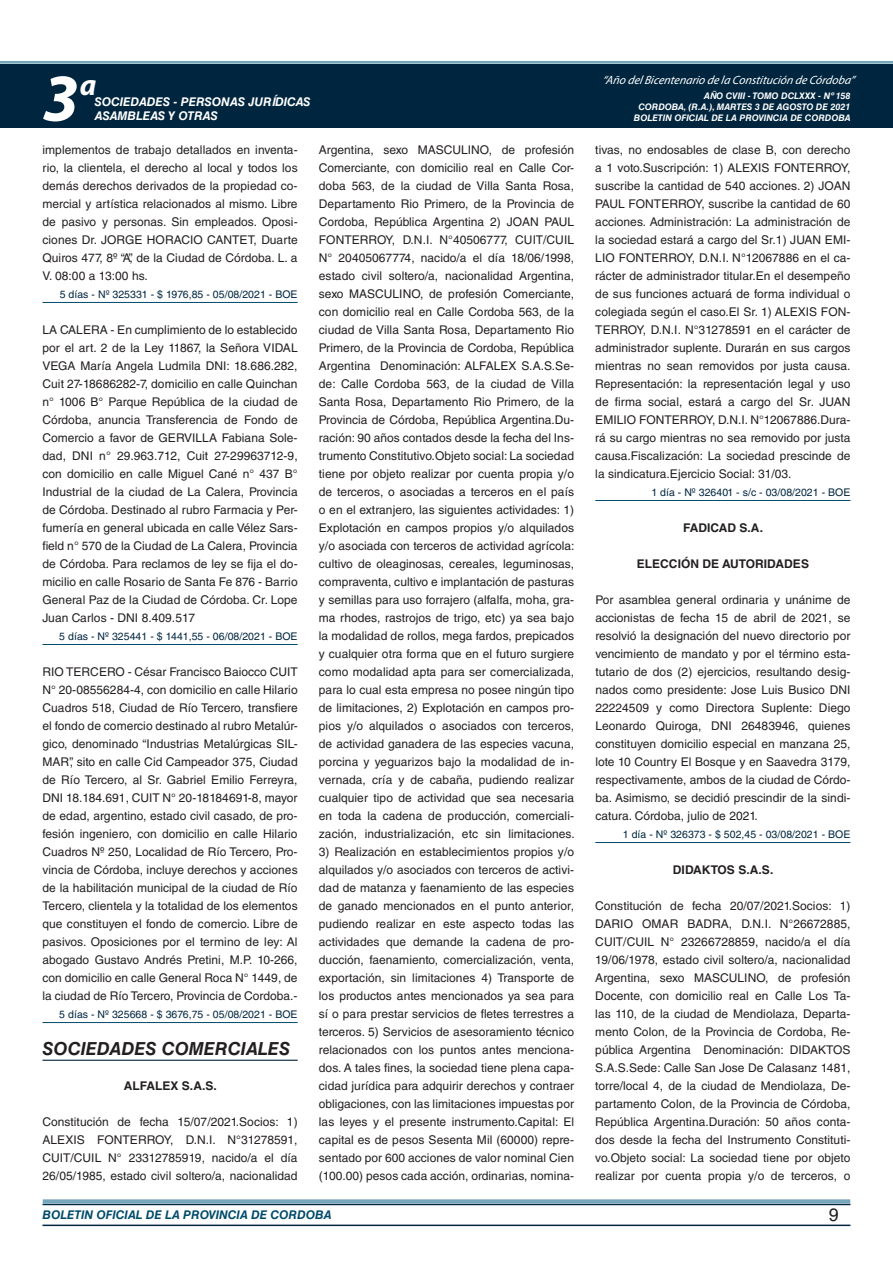
<style>
.page{position:relative;width:893px;height:1263px;background:#fff}
.page>*{position:absolute;margin:0;border:0;box-sizing:border-box;transform-origin:0 0}
.t1{font:italic 700 67.5px "Myriad Pro";color:#fff}
.t2{font:italic 700 30px "Myriad Pro";color:#fff}
.t3{font:italic 700 18px "Helvetica LT Std";letter-spacing:.005em;color:#231f20}
.t4{font:18px "Helvetica LT Std";color:#231f20}
.t5{font:12px/18px "Helvetica LT Std";letter-spacing:.005em;color:#231f20;text-align:justify}
.t6{font:700 12px "Helvetica LT Std";letter-spacing:.005em;color:#231f20}
.t7{font:italic 12px "Myriad Pro";color:#fff}
.t8{font:italic 700 12px "Helvetica LT Std";color:#fff}
.t9{font:italic 700 12px "Helvetica LT Std";color:#004b6c}
.t10{font:10.5px "Helvetica LT Std";letter-spacing:.005em;color:#00263f}
.t11{font:italic 700 9px/10.8px "Helvetica LT Std";color:#fff;text-align:right}
</style>
<div class="page">
<div style="left:0;top:61px;width:893px;height:6px;background:#fff;opacity:.75"></div>
<div style="left:0;top:64px;width:893px;height:64px;background:#00263f"></div>
<hr style="left:43px;top:1224px;width:807px;height:2px;background:#00263f">
<div style="left:42px;top:1198px;width:809px;height:8px;background:#fff;opacity:.75"></div>
<hr style="left:43px;top:302px;width:255px;height:1px;background:#004b6c">
<hr style="left:43px;top:644px;width:255px;height:1px;background:#004b6c">
<hr style="left:43px;top:1022px;width:255px;height:1px;background:#004b6c">
<hr style="left:43px;top:1060px;width:255px;height:1px;background:#00263f">
<hr style="left:595px;top:500px;width:255px;height:1px;background:#004b6c">
<hr style="left:595px;top:842px;width:255px;height:1px;background:#004b6c">
<h1 class="t1" style="left:43px;top:54px;width:38px">3</h1>
<h2 class="t2" style="left:80px;top:66px;width:18px">a</h2>
<p class="t8" style="left:95px;top:94px;width:217px">SOCIEDADES - PERSONAS JURÍDICAS</p>
<p class="t8" style="left:95px;top:109px;width:125px">ASAMBLEAS Y OTRAS</p>
<p class="t7" style="left:603px;top:72px;width:254px">“Año delBicentenario de la Constitución de Córdoba”</p>
<p class="t11" style="left:634px;top:91px;width:218px">AÑO CVIII - TOMO DCLXXX - Nº 158<br>CORDOBA, (R.A.), MARTES 3 DE AGOSTO DE 2021<br>BOLETIN OFICIAL DE LA PROVINCIA DE CORDOBA</p>
<p class="t5" style="left:43px;top:141px;width:257px">implementos de trabajo detallados en inventa&shy;rio, la clientela, el derecho al local y todos los demás derechos derivados de la propiedad co&shy;mercial y artística relacionados al mismo. Libre de pasivo y personas. Sin empleados. Oposi&shy;ciones Dr. JORGE HORACIO CANTET, Duarte Quiros 477, 8º “A”, de la Ciudad de Córdoba. L. a V. 08:00 a 13:00 hs.</p>
<p class="t10" style="left:60px;top:288px;width:239px">5 días - Nº 325331 - $ 1976,85 - 05/08/2021 - BOE</p>
<p class="t5" style="left:43px;top:321px;width:257px">LA CALERA - En cumplimiento de lo establecido por el art. 2 de la Ley 11867, la Señora VIDAL VEGA María Angela Ludmila DNI: 18.686.282, Cuit 27-18686282-7, domicilio en calle Quinchan n° 1006 B° Parque República de la ciudad de Córdoba, anuncia Transferencia de Fondo de Comercio a favor de GERVILLA Fabiana Sole&shy;dad, DNI n° 29.963.712, Cuit 27-29963712-9, con domicilio en calle Miguel Cané n° 437 B° Industrial de la ciudad de La Calera, Provincia de Córdoba. Destinado al rubro Farmacia y Per&shy;fumería en general ubicada en calle Vélez Sars&shy;field n° 570 de la Ciudad de La Calera, Provincia de Córdoba. Para reclamos de ley se fija el do&shy;micilio en calle Rosario de Santa Fe 876 - Barrio General Paz de la Ciudad de Córdoba. Cr. Lope Juan Carlos - DNI 8.409.517</p>
<p class="t10" style="left:59px;top:630px;width:240px">5 días - Nº 325441 - $ 1441,55 - 06/08/2021 - BOE</p>
<p class="t5" style="left:43px;top:663px;width:257px">RIO TERCERO - César Francisco Baiocco CUIT N° 20-08556284-4, con domicilio en calle Hilario Cuadros 518, Ciudad de Río Tercero, transfiere el fondo de comercio destinado al rubro Metalúr&shy;gico, denominado “Industrias Metalúrgicas SIL-MAR”, sito en calle Cid Campeador 375, Ciudad de Río Tercero, al Sr. Gabriel Emilio Ferreyra, DNI 18.184.691, CUIT N° 20-18184691-8, mayor de edad, argentino, estado civil casado, de pro&shy;fesión ingeniero, con domicilio en calle Hilario Cuadros Nº 250, Localidad de Río Tercero, Pro&shy;vincia de Córdoba, incluye derechos y acciones de la habilitación municipal de la ciudad de Río Tercero, clientela y la totalidad de los elementos que constituyen el fondo de comercio. Libre de pasivos. Oposiciones por el termino de ley: Al abogado Gustavo Andrés Pretini, M.P. 10-266, con domicilio en calle General Roca N° 1449, de la ciudad de Río Tercero, Provincia de Cordoba.-</p>
<p class="t10" style="left:59px;top:1008px;width:240px">5 días - Nº 325668 - $ 3676,75 - 05/08/2021 - BOE</p>
<h3 class="t3" style="left:43px;top:1038px;width:249px">SOCIEDADES COMERCIALES</h3>
<p class="t6" style="left:124px;top:1078px;width:95px">ALFALEX S.A.S.</p>
<p class="t5" style="left:43px;top:1113px;width:257px">Constitución de fecha 15/07/2021.Socios: 1)<br>ALEXIS FONTERROY, D.N.I. N°31278591, CUIT/CUIL N° 23312785919, nacido/a el día 26/05/1985, estado civil soltero/a, nacionalidad</p>
<p class="t5" style="left:319px;top:141px;width:257px">Argentina, sexo MASCULINO, de profesión Comerciante, con domicilio real en Calle Cor&shy;doba 563, de la ciudad de Villa Santa Rosa, Departamento Rio Primero, de la Provincia de Cordoba, República Argentina 2) JOAN PAUL FONTERROY, D.N.I. N°40506777, CUIT/CUIL N° 20405067774, nacido/a el día 18/06/1998, estado civil soltero/a, nacionalidad Argentina, sexo MASCULINO, de profesión Comerciante, con domicilio real en Calle Cordoba 563, de la ciudad de Villa Santa Rosa, Departamento Rio Primero, de la Provincia de Cordoba, República Argentina Denominación: ALFALEX S.A.S.Se&shy;de: Calle Cordoba 563, de la ciudad de Villa Santa Rosa, Departamento Rio Primero, de la Provincia de Córdoba, República Argentina.Du&shy;ración: 90 años contados desde la fecha del Ins&shy;trumento Constitutivo.Objeto social: La sociedad tiene por objeto realizar por cuenta propia y/o de terceros, o asociadas a terceros en el país o en el extranjero, las siguientes actividades: 1)<br>Explotación en campos propios y/o alquilados y/o asociada con terceros de actividad agrícola: cultivo de oleaginosas, cereales, leguminosas, compraventa, cultivo e implantación de pasturas y semillas para uso forrajero (alfalfa, moha, gra&shy;ma rhodes, rastrojos de trigo, etc) ya sea bajo la modalidad de rollos, mega fardos, prepicados y cualquier otra forma que en el futuro surgiere como modalidad apta para ser comercializada, para lo cual esta empresa no posee ningún tipo de limitaciones, 2) Explotación en campos pro&shy;pios y/o alquilados o asociados con terceros, de actividad ganadera de las especies vacuna, porcina y yeguarizos bajo la modalidad de in&shy;vernada, cría y de cabaña, pudiendo realizar cualquier tipo de actividad que sea necesaria en toda la cadena de producción, comerciali&shy;zación, industrialización, etc sin limitaciones.</p>
<p class="t5" style="left:319px;top:843px;width:257px">3) Realización en establecimientos propios y/o alquilados y/o asociados con terceros de activi&shy;dad de matanza y faenamiento de las especies de ganado mencionados en el punto anterior, pudiendo realizar en este aspecto todas las actividades que demande la cadena de pro&shy;ducción, faenamiento, comercialización, venta, exportación, sin limitaciones 4) Transporte de los productos antes mencionados ya sea para sí o para prestar servicios de fletes terrestres a terceros. 5) Servicios de asesoramiento técnico relacionados con los puntos antes menciona&shy;dos. A tales fines, la sociedad tiene plena capa&shy;cidad jurídica para adquirir derechos y contraer obligaciones, con las limitaciones impuestas por las leyes y el presente instrumento.Capital: El capital es de pesos Sesenta Mil (60000) repre&shy;sentado por 600 acciones de valor nominal Cien (100.00) pesos cada acción, ordinarias, nomina-</p>
<p class="t5" style="left:595px;top:141px;width:257px">tivas, no endosables de clase B, con derecho a 1 voto.Suscripción: 1) ALEXIS FONTERROY, suscribe la cantidad de 540 acciones. 2) JOAN PAUL FONTERROY, suscribe la cantidad de 60 acciones. Administración: La administración de la sociedad estará a cargo del Sr.1) JUAN EMI-LIO FONTERROY, D.N.I. N°12067886 en el ca&shy;rácter de administrador titular.En el desempeño de sus funciones actuará de forma individual o colegiada según el caso.El Sr. 1) ALEXIS FON-TERROY, D.N.I. N°31278591 en el carácter de administrador suplente. Durarán en sus cargos mientras no sean removidos por justa causa.<br>Representación: la representación legal y uso de firma social, estará a cargo del Sr. JUAN EMILIO FONTERROY, D.N.I. N°12067886.Dura&shy;rá su cargo mientras no sea removido por justa causa.Fiscalización: La sociedad prescinde de la sindicatura.Ejercicio Social: 31/03.</p>
<p class="t10" style="left:651px;top:486px;width:201px">1 día - Nº 326401 - s/c - 03/08/2021 - BOE</p>
<p class="t6" style="left:683px;top:520px;width:81px">FADICAD S.A.</p>
<p class="t6" style="left:637px;top:556px;width:16px">ELECCI</p>
<p class="t6" style="left:681px;top:556px;width:58px">ÓN DE AUTORIDADES</p>
<p class="t5" style="left:595px;top:591px;width:257px">Por asamblea general ordinaria y unánime de accionistas de fecha 15 de abril de 2021, se resolvió la designación del nuevo directorio por vencimiento de mandato y por el término esta&shy;tutario de dos (2) ejercicios, resultando desig&shy;nados como presidente: Jose Luis Busico DNI 22224509 y como Directora Suplente: Diego Leonardo Quiroga, DNI 26483946, quienes constituyen domicilio especial en manzana 25, lote 10 Country El Bosque y en Saavedra 3179, respectivamente, ambos de la ciudad de Córdo&shy;ba. Asimismo, se decidió prescindir de la sindi&shy;catura. Córdoba, julio de 2021.</p>
<p class="t10" style="left:623px;top:828px;width:229px">1 día - Nº 326373 - $ 502,45 - 03/08/2021 - BOE</p>
<p class="t6" style="left:673px;top:862px;width:102px">DIDAKTOS S.A.S.</p>
<p class="t5" style="left:595px;top:897px;width:257px">Constitución de fecha 20/07/2021.Socios: 1)<br>DARIO OMAR BADRA, D.N.I. N°26672885, CUIT/CUIL N° 23266728859, nacido/a el día 19/06/1978, estado civil soltero/a, nacionalidad Argentina, sexo MASCULINO, de profesión Docente, con domicilio real en Calle Los Ta&shy;las 110, de la ciudad de Mendiolaza, Departa&shy;mento Colon, de la Provincia de Cordoba, Re&shy;pública Argentina Denominación: DIDAKTOS S.A.S.Sede: Calle San Jose De Calasanz 1481, torre/local 4, de la ciudad de Mendiolaza, De&shy;partamento Colon, de la Provincia de Córdoba, República Argentina.Duración: 50 años conta&shy;dos desde la fecha del Instrumento Constituti&shy;vo.Objeto social: La sociedad tiene por objeto realizar por cuenta propia y/o de terceros, o</p>
<p class="t9" style="left:43px;top:1208px;width:290px">BOLETIN OFICIAL DE LA PROVINCIA DE CORDOBA</p>
<h3 class="t4" style="left:829px;top:1204px;width:12px">9</h3>
</div>
